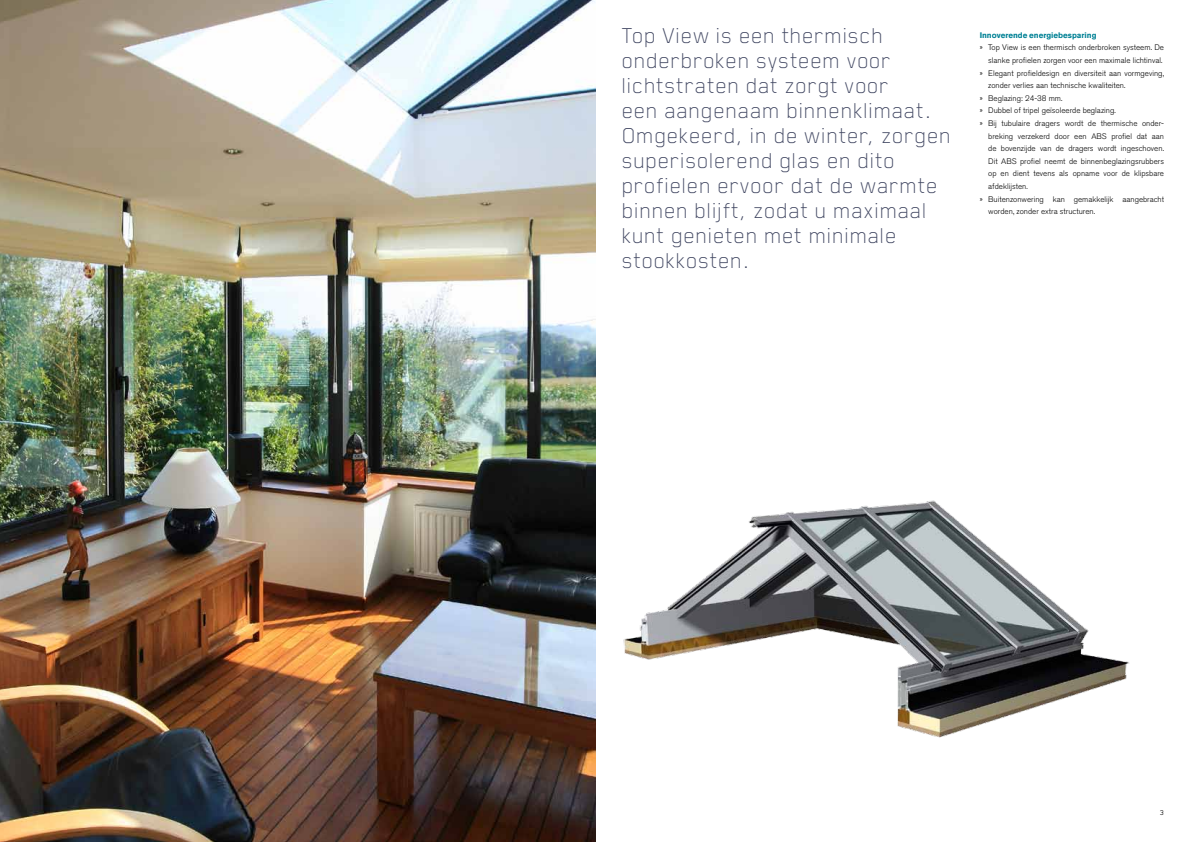
<style>
.page{position:relative;width:1191px;height:842px;background:#fff}
.page>*{position:absolute;margin:0;border:0;box-sizing:border-box;transform-origin:0 0}
.t1{font:100 25px/25px "Blender";letter-spacing:.02em;color:#414762}
.t2{font:300 8px "Standard Grot SL";color:#000}
.t3{font:700 8px "Standard Grot SL";color:#008195}
.t4{font:8px "Blender";color:#000}
</style>
<div class="page">
<img style="left:0;top:0;width:595px;height:842px">
<img style="left:623px;top:500px;width:507px;height:238px">
<p class="t1" style="left:622px;top:22px;width:331px">Top View is een thermisch onderbroken systeem voor lichtstraten dat zorgt voor<br>een aangenaam binnenklimaat.<br>Omgekeerd, in de winter, zorgen superisolerend glas en dito profielen ervoor dat de warmte binnen blijft, zodat u maximaal kunt genieten met minimale stookkosten.</p>
<p class="t3" style="left:979px;top:30px;width:118px">Innoverende energiebesparing</p>
<p class="t2" style="left:979px;top:43px;width:186px">» Top View is een thermisch onderbroken systeem. De</p>
<p class="t2" style="left:988px;top:56px;width:176px">slanke profielen zorgen voor een maximale lichtinval.</p>
<p class="t2" style="left:979px;top:68px;width:186px">» Elegant profieldesign en diversiteit aan vormgeving,</p>
<p class="t2" style="left:988px;top:81px;width:139px">zonder verlies aan technische kwaliteiten.</p>
<p class="t2" style="left:979px;top:93px;width:84px">» Beglazing: 24-38 mm.</p>
<p class="t2" style="left:979px;top:106px;width:138px">» Dubbel of tripel geïsoleerde beglazing.</p>
<p class="t2" style="left:979px;top:119px;width:185px">» Bij tubulaire dragers wordt de thermische onder-</p>
<p class="t2" style="left:988px;top:131px;width:177px">breking verzekerd door een ABS profiel dat aan</p>
<p class="t2" style="left:988px;top:144px;width:177px">de bovenzijde van de dragers wordt ingeschoven.</p>
<p class="t2" style="left:988px;top:156px;width:177px">Dit ABS profiel neemt de binnenbeglazingsrubbers</p>
<p class="t2" style="left:988px;top:169px;width:177px">op en dient tevens als opname voor de klipsbare</p>
<p class="t2" style="left:988px;top:182px;width:41px">afdeklijsten.</p>
<p class="t2" style="left:979px;top:194px;width:186px">» Buitenzonwering kan gemakkelijk aangebracht</p>
<p class="t2" style="left:988px;top:207px;width:108px">worden, zonder extra structuren.</p>
<p class="t4" style="left:1160px;top:807px;width:6px">3</p>
</div>
